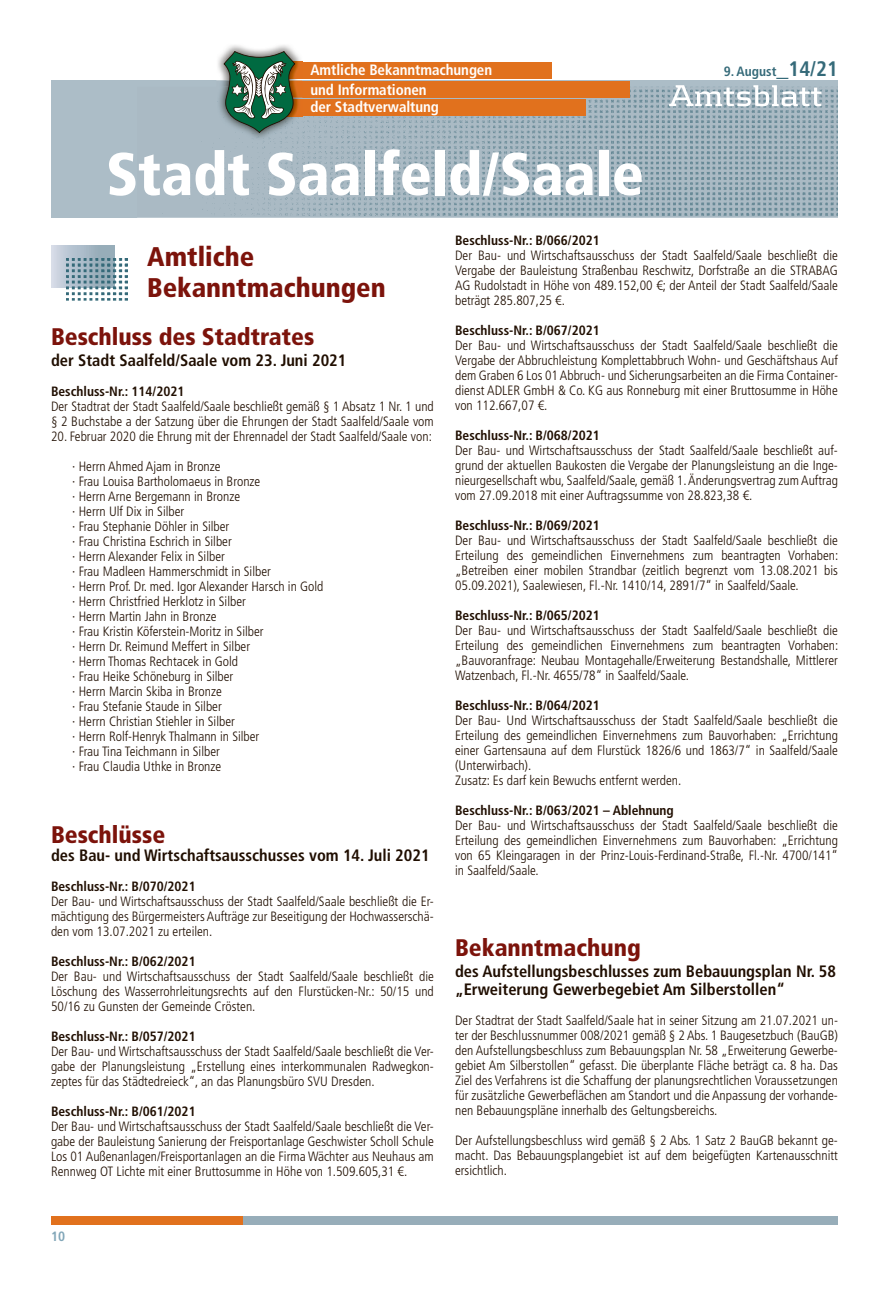
<style>
.page{position:relative;width:889px;height:1293px;background:#fff}
.page>*{position:absolute;margin:0;border:0;box-sizing:border-box;transform-origin:0 0}
.t1{font:900 condensed 60px "Frutiger LT Std";letter-spacing:-.005em;color:#fff}
.t2{font:900 condensed 27px/31.5px "Frutiger LT Std";color:#7c130b}
.t3{font:900 condensed 24px "Frutiger LT Std";color:#7c130b}
.t4{font:700 condensed 16.5px/18px "Frutiger LT Std";color:#200e00}
.t5{font:700 condensed 15px/19.4px "Frutiger LT Std";letter-spacing:-.005em;color:#fff}
.t6{font:300 condensed 13.5px/15px "Frutiger LT Std";color:#200e00;text-align:justify}
.t7{font:700 condensed 13.5px "Frutiger LT Std";color:#200e00}
.t8{font:700 condensed 13.5px "Frutiger LT Std";color:#356a79}
.t9{font:700 condensed 13.5px "Frutiger LT Std";color:#81a6b8}
.s1{font-size:24px}
.s2{font-size:21px}
</style>
<div class="page">
<svg style="left:51px;top:80px;width:787px;height:138px;background:#a1b2bc"></svg>
<div style="left:286px;top:62px;width:266px;height:17px;background:#e1711d"></div>
<div style="left:284px;top:100px;width:302px;height:16px;background:#e1711d"></div>
<div style="left:286px;top:81px;width:344px;height:16px;background:#e1711d"></div>
<img style="left:225px;top:45px;width:69px;height:6px">
<svg style="left:53px;top:51px;width:256px;height:92px"></svg>
<svg style="left:669px;top:85px;width:152px;height:21px"></svg>
<div style="left:242px;top:1216px;width:596px;height:9px;background:#97adb9"></div>
<div style="left:51px;top:1216px;width:191px;height:9px;background:#e1711d"></div>
<div style="left:51px;top:245px;width:64px;height:43px;background:linear-gradient(to right,#cfd6e3,#8da5b2)"></div>
<img style="left:67px;top:258px;width:61px;height:42px">
<p class="t5" style="left:310px;top:60px;width:183px">Amtliche Bekanntmachungen und Informationen</p>
<p class="t5" style="left:310px;top:97px;width:130px">der Stadtverwaltung</p>
<h1 class="t1" style="left:106px;top:138px;width:539px">Stadt Saalfeld/Saale</h1>
<p class="t8" style="left:724px;top:63px;width:116px">9. August<span class="s1">_</span><span class="s2">14/21</span></p>
<h2 class="t2" style="left:147px;top:240px;width:240px">Amtliche<br>Bekanntmachungen</h2>
<h3 class="t3" style="left:51px;top:322px;width:265px">Beschluss des Stadtrates</h3>
<p class="t4" style="left:51px;top:351px;width:297px">der Stadt Saalfeld/Saale vom 23. Juni 2021</p>
<p class="t7" style="left:51px;top:383px;width:135px">Beschluss-Nr.: 114/2021</p>
<p class="t6" style="left:51px;top:398px;width:384px">Der Stadtrat der Stadt Saalfeld/Saale beschließt gemäß § 1 Absatz 1 Nr. 1 und § 2 Buchstabe a der Satzung über die Ehrungen der Stadt Saalfeld/Saale vom</p>
<p class="t6" style="left:51px;top:428px;width:382px">20. Februar 2020 die Ehrung mit der Ehrennadel der Stadt Saalfeld/Saale von:</p>
<p class="t6" style="left:72px;top:458px;width:253px;text-align:left">· Herrn Ahmed Ajam in Bronze<br>· Frau Louisa Bartholomaeus in Bronze<br>· Herrn Arne Bergemann in Bronze<br>· Herrn Ulf Dix in Silber<br>· Frau Stephanie Döhler in Silber<br>· Frau Christina Eschrich in Silber<br>· Herrn Alexander Felix in Silber<br>· Frau Madleen Hammerschmidt in Silber<br>· Herrn Prof. Dr. med. Igor Alexander Harsch in Gold · Herrn Christfried Herklotz in Silber<br>· Herrn Martin Jahn in Bronze<br>· Frau Kristin Köferstein-Moritz in Silber<br>· Herrn Dr. Reimund Meffert in Silber<br>· Herrn Thomas Rechtacek in Gold<br>· Frau Heike Schöneburg in Silber<br>· Herrn Marcin Skiba in Bronze<br>· Frau Stefanie Staude in Silber<br>· Herrn Christian Stiehler in Silber<br>· Herrn Rolf-Henryk Thalmann in Silber<br>· Frau Tina Teichmann in Silber<br>· Frau Claudia Uthke in Bronze</p>
<h3 class="t3" style="left:51px;top:820px;width:116px">Beschlüsse</h3>
<p class="t4" style="left:51px;top:846px;width:380px">des Bau- und Wirtschaftsausschusses vom 14. Juli 2021</p>
<p class="t7" style="left:51px;top:878px;width:146px">Beschluss-Nr.: B/070/2021</p>
<p class="t6" style="left:51px;top:894px;width:384px">Der Bau- und Wirtschaftsausschuss der Stadt Saalfeld/Saale beschließt die Er&shy;mächtigung des Bürgermeisters Aufträge zur Beseitigung der Hochwasserschä&shy;den vom 13.07.2021 zu erteilen.</p>
<p class="t7" style="left:51px;top:953px;width:146px">Beschluss-Nr.: B/062/2021</p>
<p class="t6" style="left:51px;top:969px;width:384px">Der Bau- und Wirtschaftsausschuss der Stadt Saalfeld/Saale beschließt die Löschung des Wasserrohrleitungsrechts auf den Flurstücken-Nr.: 50/15 und 50/16 zu Gunsten der Gemeinde Crösten.</p>
<p class="t7" style="left:51px;top:1028px;width:146px">Beschluss-Nr.: B/057/2021</p>
<p class="t6" style="left:51px;top:1044px;width:384px">Der Bau- und Wirtschaftsausschuss der Stadt Saalfeld/Saale beschließt die Ver&shy;gabe der Planungsleistung „Erstellung eines interkommunalen Radwegkon&shy;zeptes für das Städtedreieck“, an das Planungsbüro SVU Dresden.</p>
<p class="t7" style="left:51px;top:1103px;width:146px">Beschluss-Nr.: B/061/2021</p>
<p class="t6" style="left:51px;top:1119px;width:384px">Der Bau- und Wirtschaftsausschuss der Stadt Saalfeld/Saale beschließt die Ver&shy;gabe der Bauleistung Sanierung der Freisportanlage Geschwister Scholl Schule Los 01 Außenanlagen/Freisportanlagen an die Firma Wächter aus Neuhaus am Rennweg OT Lichte mit einer Bruttosumme in Höhe von 1.509.605,31 €.</p>
<p class="t9" style="left:51px;top:1228px;width:16px">10</p>
<p class="t7" style="left:455px;top:232px;width:146px">Beschluss-Nr.: B/066/2021</p>
<p class="t6" style="left:455px;top:248px;width:384px">Der Bau- und Wirtschaftsausschuss der Stadt Saalfeld/Saale beschließt die Vergabe der Bauleistung Straßenbau Reschwitz, Dorfstraße an die STRABAG AG Rudolstadt in Höhe von 489.152,00 €; der Anteil der Stadt Saalfeld/Saale beträgt 285.807,25 €.</p>
<p class="t7" style="left:455px;top:322px;width:146px">Beschluss-Nr.: B/067/2021</p>
<p class="t6" style="left:455px;top:338px;width:384px">Der Bau- und Wirtschaftsausschuss der Stadt Saalfeld/Saale beschließt die Vergabe der Abbruchleistung Komplettabbruch Wohn- und Geschäftshaus Auf dem Graben 6 Los 01 Abbruch- und Sicherungsarbeiten an die Firma Container&shy;dienst ADLER GmbH &amp; Co. KG aus Ronneburg mit einer Bruttosumme in Höhe von 112.667,07 €.</p>
<p class="t7" style="left:455px;top:427px;width:146px">Beschluss-Nr.: B/068/2021</p>
<p class="t6" style="left:455px;top:443px;width:384px">Der Bau- und Wirtschaftsausschuss der Stadt Saalfeld/Saale beschließt auf&shy;grund der aktuellen Baukosten die Vergabe der Planungsleistung an die Inge&shy;nieurgesellschaft wbu, Saalfeld/Saale, gemäß 1. Änderungsvertrag zum Auftrag vom 27.09.2018 mit einer Auftragssumme von 28.823,38 €.</p>
<p class="t7" style="left:455px;top:517px;width:146px">Beschluss-Nr.: B/069/2021</p>
<p class="t6" style="left:455px;top:533px;width:385px">Der Bau- und Wirtschaftsausschuss der Stadt Saalfeld/Saale beschließt die Erteilung des gemeindlichen Einvernehmens zum beantragten Vorhaben: „Betreiben einer mobilen Strandbar (zeitlich begrenzt vom 13.08.2021 bis 05.09.2021), Saalewiesen, Fl.-Nr. 1410/14, 2891/7“ in Saalfeld/Saale.</p>
<p class="t7" style="left:455px;top:607px;width:146px">Beschluss-Nr.: B/065/2021</p>
<p class="t6" style="left:455px;top:623px;width:385px">Der Bau- und Wirtschaftsausschuss der Stadt Saalfeld/Saale beschließt die Erteilung des gemeindlichen Einvernehmens zum beantragten Vorhaben: „Bauvoranfrage: Neubau Montagehalle/Erweiterung Bestandshalle, Mittlerer Watzenbach, Fl.-Nr. 4655/78“ in Saalfeld/Saale.</p>
<p class="t7" style="left:455px;top:697px;width:146px">Beschluss-Nr.: B/064/2021</p>
<p class="t6" style="left:455px;top:713px;width:384px;text-align:left">Der Bau- Und Wirtschaftsausschuss der Stadt Saalfeld/Saale beschließt die Erteilung des gemeindlichen Einvernehmens zum Bauvorhaben: „Errichtung einer Gartensauna auf dem Flurstück 1826/6 und 1863/7“ in Saalfeld/Saale (Unterwirbach).<br>Zusatz: Es darf kein Bewuchs entfernt werden.</p>
<p class="t7" style="left:455px;top:802px;width:220px">Beschluss-Nr.: B/063/2021 – Ablehnung</p>
<p class="t6" style="left:455px;top:818px;width:384px">Der Bau- und Wirtschaftsausschuss der Stadt Saalfeld/Saale beschließt die Erteilung des gemeindlichen Einvernehmens zum Bauvorhaben: „Errichtung von 65 Kleingaragen in der Prinz-Louis-Ferdinand-Straße, Fl.-Nr. 4700/141“ in Saalfeld/Saale.</p>
<h3 class="t3" style="left:455px;top:933px;width:187px">Bekanntmachung</h3>
<p class="t4" style="left:455px;top:962px;width:382px">des Aufstellungsbeschlusses zum Bebauungsplan Nr. 58 „Erweiterung Gewerbegebiet Am Silberstollen“</p>
<p class="t6" style="left:455px;top:1013px;width:384px">Der Stadtrat der Stadt Saalfeld/Saale hat in seiner Sitzung am 21.07.2021 un&shy;ter der Beschlussnummer 008/2021 gemäß § 2 Abs. 1 Baugesetzbuch (BauGB) den Aufstellungsbeschluss zum Bebauungsplan Nr. 58 „Erweiterung Gewerbe&shy;gebiet Am Silberstollen“ gefasst. Die überplante Fläche beträgt ca. 8 ha. Das Ziel des Verfahrens ist die Schaffung der planungsrechtlichen Voraussetzungen für zusätzliche Gewerbeflächen am Standort und die Anpassung der vorhande&shy;nen Bebauungspläne innerhalb des Geltungsbereichs.</p>
<p class="t6" style="left:455px;top:1133px;width:384px">Der Aufstellungsbeschluss wird gemäß § 2 Abs. 1 Satz 2 BauGB bekannt ge&shy;macht. Das Bebauungsplangebiet ist auf dem beigefügten Kartenausschnitt ersichtlich.</p>
</div>
